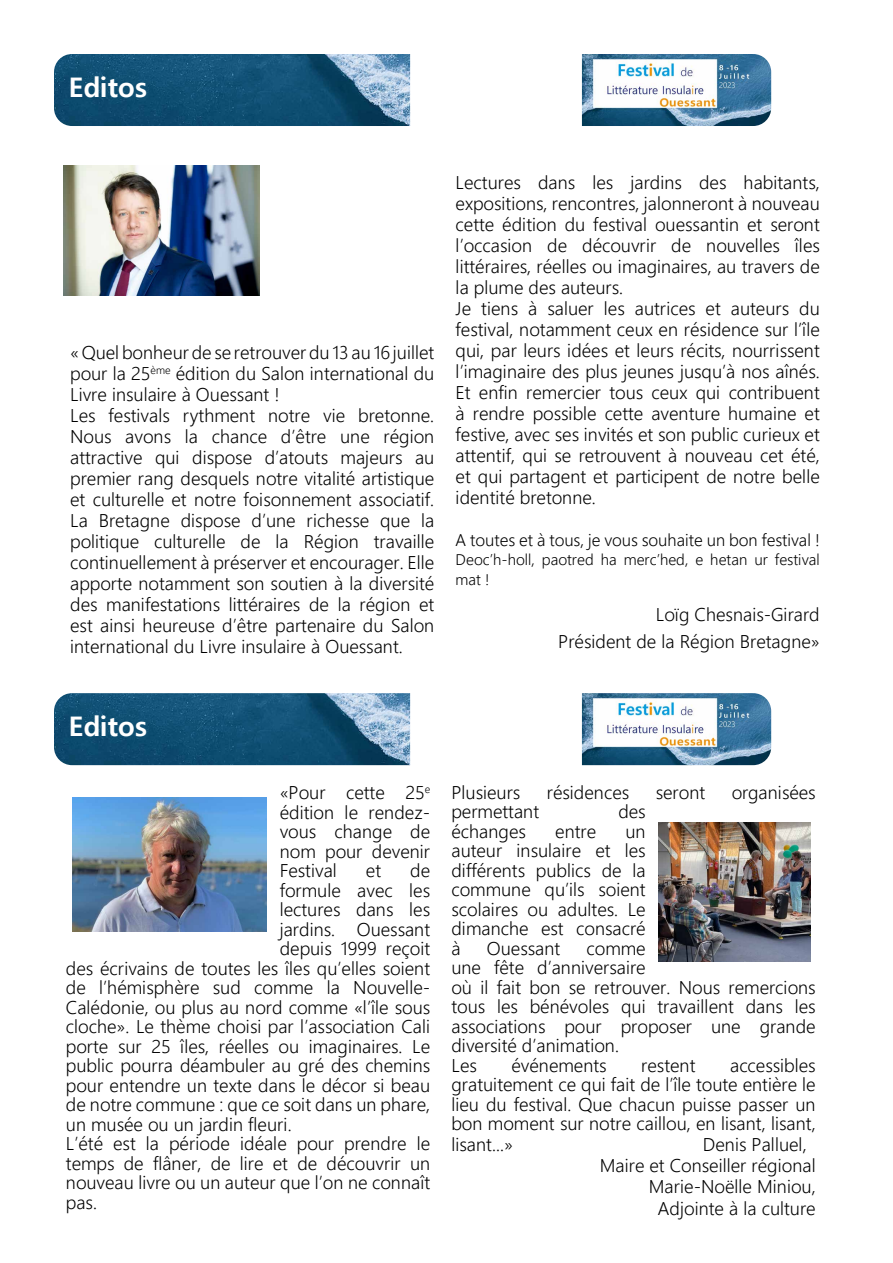
<style>
.page{position:relative;width:893px;height:1263px;background:#fff}
.page>*{position:absolute;margin:0;border:0;box-sizing:border-box;transform-origin:0 0}
.t1{font:700 27px "Malgun Gothic";color:#fff}
.t2{font:300 18px/21px "Malgun Gothic";color:#000}
.t3{font:300 16.5px "Malgun Gothic";color:#000}
.t4{font:300 15px/19.5px "Malgun Gothic";color:#000}
</style>
<div class="page">
<img style="left:64px;top:165px;width:195px;height:131px">
<img style="left:54px;top:54px;width:356px;height:72px">
<img style="left:582px;top:54px;width:189px;height:72px">
<img style="left:72px;top:798px;width:195px;height:133px">
<img style="left:658px;top:822px;width:152px;height:139px">
<img style="left:54px;top:693px;width:356px;height:72px">
<img style="left:582px;top:693px;width:189px;height:72px">
<h1 class="t1" style="left:69px;top:71px;width:80px">Editos</h1>
<p class="t2" style="left:70px;top:342px;width:366px">« Quel bonheur de se retrouver du 13 au 16 juillet pour la 25<sup>ème</sup> édition du Salon international du Livre insulaire à Ouessant !<br>Les festivals rythment notre vie bretonne.<br>Nous avons la chance d’être une région attractive qui dispose d’atouts majeurs au premier rang desquels notre vitalité artistique et culturelle et notre foisonnement associatif.<br>La Bretagne dispose d’une richesse que la politique culturelle de la Région travaille continuellement à préserver et encourager. Elle apporte notamment son soutien à la diversité des manifestations littéraires de la région et est ainsi heureuse d’être partenaire du Salon international du Livre insulaire à Ouessant.</p>
<p class="t2" style="left:456px;top:172px;width:366px">Lectures dans les jardins des habitants, expositions, rencontres, jalonneront à nouveau cette édition du festival ouessantin et seront l’occasion de découvrir de nouvelles îles littéraires, réelles ou imaginaires, au travers de la plume des auteurs.<br>Je tiens à saluer les autrices et auteurs du festival, notamment ceux en résidence sur l’île qui, par leurs idées et leurs récits, nourrissent l’imaginaire des plus jeunes jusqu’à nos aînés.<br>Et enfin remercier tous ceux qui contribuent à rendre possible cette aventure humaine et festive, avec ses invités et son public curieux et attentif, qui se retrouvent à nouveau cet été, et qui partagent et participent de notre belle identité bretonne.</p>
<p class="t3" style="left:456px;top:530px;width:366px">A toutes et à tous, je vous souhaite un bon festival !</p>
<p class="t4" style="left:456px;top:550px;width:366px">Deoc’h-holl, paotred ha merc’hed, e hetan ur festival mat !</p>
<p class="t2" style="left:558px;top:601px;width:263px;line-height:27px;text-align:right">Loïg Chesnais-Girard<br>Président de la Région Bretagne»</p>
<h1 class="t1" style="left:69px;top:710px;width:80px">Editos</h1>
<p class="t2" style="left:280px;top:783px;width:152px;line-height:19.5px;text-align:justify">«Pour cette 25<sup>e </sup>édition le rendez&shy;vous change de nom pour devenir Festival</p>
<p class="t2" style="left:366px;top:860px;width:17px">et</p>
<p class="t2" style="left:410px;top:860px;width:21px">de</p>
<p class="t2" style="left:280px;top:880px;width:152px">formule avec les</p>
<p class="t2" style="left:280px;top:899px;width:152px">lectures dans les</p>
<p class="t2" style="left:280px;top:919px;width:152px">jardins. Ouessant</p>
<p class="t2" style="left:280px;top:938px;width:152px">depuis 1999 reçoit</p>
<p class="t2" style="left:66px;top:958px;width:366px">des écrivains de toutes les îles qu’elles soient</p>
<p class="t2" style="left:66px;top:977px;width:366px">de l’hémisphère sud comme la Nouvelle-</p>
<p class="t2" style="left:66px;top:997px;width:366px">Calédonie, ou plus au nord comme «l’île sous</p>
<p class="t2" style="left:66px;top:1016px;width:366px">cloche». Le thème choisi par l’association Cali</p>
<p class="t2" style="left:66px;top:1036px;width:366px">porte sur 25 îles, réelles ou imaginaires. Le</p>
<p class="t2" style="left:66px;top:1055px;width:366px">public pourra déambuler au gré des chemins</p>
<p class="t2" style="left:66px;top:1075px;width:366px">pour entendre un texte dans le décor si beau</p>
<p class="t2" style="left:66px;top:1094px;width:366px">de notre commune : que ce soit dans un phare,</p>
<p class="t2" style="left:66px;top:1114px;width:227px">un musée ou un jardin fleuri.</p>
<p class="t2" style="left:66px;top:1133px;width:366px">L’été est la période idéale pour prendre le</p>
<p class="t2" style="left:66px;top:1153px;width:366px">temps de flâner, de lire et de découvrir un</p>
<p class="t2" style="left:66px;top:1172px;width:366px">nouveau livre ou un auteur que l’on ne connaît</p>
<p class="t2" style="left:66px;top:1192px;width:33px">pas.</p>
<p class="t2" style="left:451px;top:782px;width:70px">Plusieurs</p>
<p class="t2" style="left:547px;top:782px;width:84px">résidences</p>
<p class="t2" style="left:656px;top:782px;width:51px">seront</p>
<p class="t2" style="left:732px;top:782px;width:86px">organisées</p>
<p class="t2" style="left:451px;top:802px;width:89px">permettant</p>
<p class="t2" style="left:618px;top:802px;width:29px">des</p>
<p class="t2" style="left:451px;top:821px;width:76px">échanges</p>
<p class="t2" style="left:555px;top:821px;width:42px">entre</p>
<p class="t2" style="left:451px;top:822px;width:196px;line-height:19.5px;text-align:justify;text-indent:174px">un auteur insulaire et les différents publics de la commune qu’ils soient scolaires ou adultes. Le dimanche est consacré à</p>
<p class="t2" style="left:487px;top:938px;width:75px">Ouessant</p>
<p class="t2" style="left:451px;top:939px;width:366px;line-height:19.5px;text-indent:135px">comme<br>une fête d’anniversaire<br>où il fait bon se retrouver. Nous remercions tous les bénévoles qui travaillent dans les associations pour proposer une grande diversité d’animation.<br>Les</p>
<p class="t2" style="left:511px;top:1055px;width:97px">événements</p>
<p class="t2" style="left:641px;top:1055px;width:56px">restent</p>
<p class="t2" style="left:451px;top:1056px;width:366px;line-height:19.8px;text-align:justify;text-indent:279px">accessibles gratuitement ce qui fait de l’île toute entière le lieu du festival. Que chacun puisse passer un bon moment sur notre caillou, en lisant, lisant, lisant...»</p>
<p class="t2" style="left:703px;top:1134px;width:105px">Denis Palluel,</p>
<p class="t2" style="left:600px;top:1155px;width:217px">Maire et Conseiller régional</p>
<p class="t2" style="left:649px;top:1176px;width:168px">Marie-Noëlle Miniou,</p>
<p class="t2" style="left:658px;top:1198px;width:159px">Adjointe à la culture</p>
</div>
